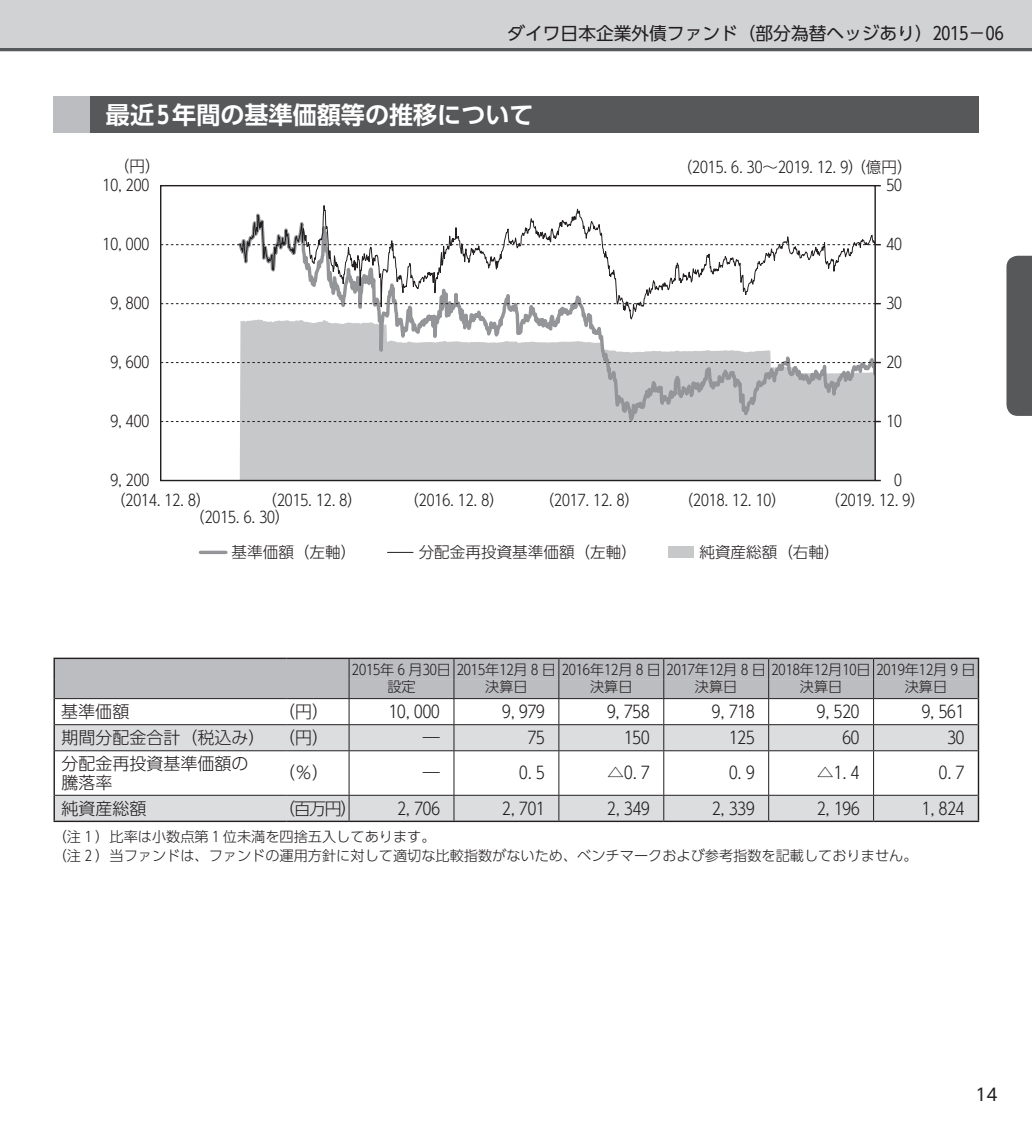
<style>
.page{position:relative;width:1032px;height:1134px;background:#fff}
.page>*{position:absolute;margin:0;border:0;box-sizing:border-box;transform-origin:0 0}
.t1{font:700 24px "UD Shin Go Pro De";color:#fff}
.t2{font:17.8px "UD Shin Go Pro";color:#231f20}
.t3{font:300 17px/18.4px "UD Shin Go Pro";color:#231f20}
.t4{font:17px "UD Shin Go Pro";color:#231f20}
.t5{font:300 15.6px "UD Shin Go Pro";color:#231f20}
.t6{font:300 14.2px/17px "UD Shin Go Pro";color:#231f20}
</style>
<div class="page">
<div style="left:0;top:0;width:1032px;height:51px;background:#d1d2d4"></div>
<hr style="left:0;top:48px;width:1032px;height:3px;background:#57585a">
<div style="left:1006px;top:256px;width:25px;height:160px;background:#57585a"></div>
<hr style="left:1031px;top:256px;width:1px;height:160px;background:#57585a">
<div style="left:54px;top:96px;width:924px;height:37px;background:#57585a"></div>
<div style="left:54px;top:96px;width:36px;height:37px;background:#bcbdc0"></div>
<hr style="left:54px;top:751px;width:1px;height:44px;background:#231f20">
<hr style="left:54px;top:821px;width:233px;height:1px;background:#231f20">
<hr style="left:287px;top:821px;width:62px;height:1px;background:#231f20">
<hr style="left:349px;top:821px;width:105px;height:1px;background:#231f20">
<hr style="left:349px;top:751px;width:1px;height:44px;background:#231f20">
<hr style="left:454px;top:751px;width:1px;height:44px;background:#231f20">
<hr style="left:558px;top:751px;width:1px;height:44px;background:#231f20">
<hr style="left:663px;top:751px;width:1px;height:44px;background:#231f20">
<hr style="left:768px;top:751px;width:1px;height:44px;background:#231f20">
<hr style="left:873px;top:751px;width:1px;height:44px;background:#231f20">
<hr style="left:454px;top:821px;width:105px;height:1px;background:#231f20">
<svg style="left:54px;top:658px;width:925px;height:93px"></svg>
<hr style="left:978px;top:751px;width:1px;height:44px;background:#231f20">
<svg style="left:54px;top:795px;width:925px;height:26px;background:#d2d3d5"></svg>
<hr style="left:559px;top:821px;width:105px;height:1px;background:#231f20">
<hr style="left:664px;top:821px;width:105px;height:1px;background:#231f20">
<hr style="left:769px;top:821px;width:104px;height:1px;background:#231f20">
<hr style="left:873px;top:821px;width:106px;height:1px;background:#231f20">
<svg style="left:235px;top:243px;width:643px;height:239px;background:#c8c9ca"></svg>
<svg style="left:239px;top:205px;width:635px;height:134px"></svg>
<svg style="left:875px;top:186px;width:4px;height:294px"></svg>
<svg style="left:161px;top:244px;width:720px;height:1px"></svg>
<svg style="left:161px;top:303px;width:720px;height:1px"></svg>
<svg style="left:161px;top:362px;width:720px;height:1px"></svg>
<svg style="left:161px;top:421px;width:720px;height:1px"></svg>
<svg style="left:387px;top:552px;width:26px;height:1px"></svg>
<hr style="left:200px;top:551px;width:26px;height:3px;background:#939598">
<div style="left:668px;top:547px;width:26px;height:11px;background:#c7c8ca"></div>
<p class="t2" style="left:507px;top:19px;width:498px">ダイワ日本企業外債ファンド（部分為替ヘッジあり）2015－06</p>
<h1 class="t1" style="left:106px;top:95px;width:429px">最近5年間の基準価額等の推移について</h1>
<p class="t5" style="left:114px;top:154px;width:48px">（円）</p>
<p class="t5" style="left:677px;top:154px;width:237px">（2015. 6. 30～2019. 12. 9）（億円）</p>
<p class="t5" style="left:103px;top:173px;width:48px">10, 200</p>
<p class="t5" style="left:886px;top:173px;width:17px">50</p>
<p class="t5" style="left:103px;top:232px;width:48px">10, 000</p>
<p class="t5" style="left:886px;top:232px;width:17px">40</p>
<p class="t5" style="left:110px;top:291px;width:40px">9, 800</p>
<p class="t5" style="left:886px;top:291px;width:17px">30</p>
<p class="t5" style="left:110px;top:349px;width:40px">9, 600</p>
<p class="t5" style="left:886px;top:350px;width:17px">20</p>
<p class="t5" style="left:110px;top:408px;width:40px">9, 400</p>
<p class="t5" style="left:886px;top:408px;width:17px">10</p>
<p class="t5" style="left:110px;top:467px;width:40px">9, 200</p>
<p class="t5" style="left:894px;top:467px;width:9px">0</p>
<p class="t5" style="left:110px;top:487px;width:103px">（2014. 12. 8）</p>
<p class="t5" style="left:261px;top:487px;width:103px">（2015. 12. 8）</p>
<p class="t5" style="left:403px;top:487px;width:103px">（2016. 12. 8）</p>
<p class="t5" style="left:824px;top:487px;width:103px">（2019. 12. 9）</p>
<p class="t5" style="left:189px;top:504px;width:103px">（2015. 6. 30）</p>
<p class="t5" style="left:539px;top:487px;width:103px">（2017. 12. 8）</p>
<p class="t5" style="left:678px;top:487px;width:111px">（2018. 12. 10）</p>
<p class="t5" style="left:232px;top:539px;width:610px">基準価額（左軸）　　　　分配金再投資基準価額（左軸）　　　　純資産総額（右軸）</p>
<p class="t6" style="left:387px;top:661px;width:590px;text-indent:-35px">2015年 6 月30日 2015年12月 8 日 2016年12月 8 日 2017年12月 8 日 2018年12月10日 2019年12月 9 日設定</p>
<p class="t6" style="left:485px;top:678px;width:44px">決算日</p>
<p class="t6" style="left:590px;top:678px;width:44px">決算日</p>
<p class="t6" style="left:695px;top:678px;width:44px">決算日</p>
<p class="t6" style="left:800px;top:678px;width:44px">決算日</p>
<p class="t6" style="left:905px;top:678px;width:44px">決算日</p>
<p class="t3" style="left:61px;top:702px;width:70px">基準価額</p>
<p class="t3" style="left:278px;top:702px;width:53px">（円）</p>
<p class="t3" style="left:389px;top:702px;width:53px">10, 000</p>
<p class="t3" style="left:502px;top:702px;width:44px">9, 979</p>
<p class="t3" style="left:607px;top:702px;width:44px">9, 758</p>
<p class="t3" style="left:712px;top:702px;width:44px">9, 718</p>
<p class="t3" style="left:817px;top:702px;width:44px">9, 520</p>
<p class="t3" style="left:922px;top:702px;width:44px">9, 561</p>
<p class="t3" style="left:61px;top:728px;width:269px">期間分配金合計（税込み） （円）</p>
<p class="t3" style="left:423px;top:728px;width:19px">―</p>
<p class="t3" style="left:528px;top:728px;width:19px">75</p>
<p class="t3" style="left:624px;top:728px;width:27px">150</p>
<p class="t3" style="left:729px;top:728px;width:27px">125</p>
<p class="t3" style="left:842px;top:728px;width:19px">60</p>
<p class="t3" style="left:947px;top:728px;width:19px">30</p>
<p class="t3" style="left:61px;top:754px;width:189px">分配金再投資基準価額の騰落率</p>
<p class="t3" style="left:278px;top:763px;width:53px">（％）</p>
<p class="t3" style="left:423px;top:763px;width:19px">―</p>
<p class="t3" style="left:519px;top:763px;width:27px">0. 5</p>
<p class="t3" style="left:607px;top:763px;width:44px">△0. 7</p>
<p class="t3" style="left:729px;top:763px;width:27px">0. 9</p>
<p class="t3" style="left:817px;top:763px;width:44px">△1. 4</p>
<p class="t3" style="left:939px;top:763px;width:27px">0. 7</p>
<p class="t3" style="left:61px;top:798px;width:87px">純資産総額</p>
<p class="t3" style="left:278px;top:798px;width:81px">（百万円）</p>
<p class="t3" style="left:397px;top:798px;width:44px">2, 706</p>
<p class="t3" style="left:502px;top:798px;width:44px">2, 701</p>
<p class="t3" style="left:607px;top:798px;width:44px">2, 349</p>
<p class="t3" style="left:712px;top:798px;width:44px">2, 339</p>
<p class="t3" style="left:817px;top:798px;width:44px">2, 196</p>
<p class="t3" style="left:922px;top:798px;width:44px">1, 824</p>
<p class="t6" style="left:53px;top:827px;width:866px;line-height:18.4px">（注 1 ）比率は小数点第 1 位未満を四捨五入してあります。<br>（注 2 ）当ファンドは、ファンドの運用方針に対して適切な比較指数がないため、ベンチマークおよび参考指数を記載しておりません。</p>
<p class="t4" style="left:975px;top:1081px;width:24px">14</p>
</div>
